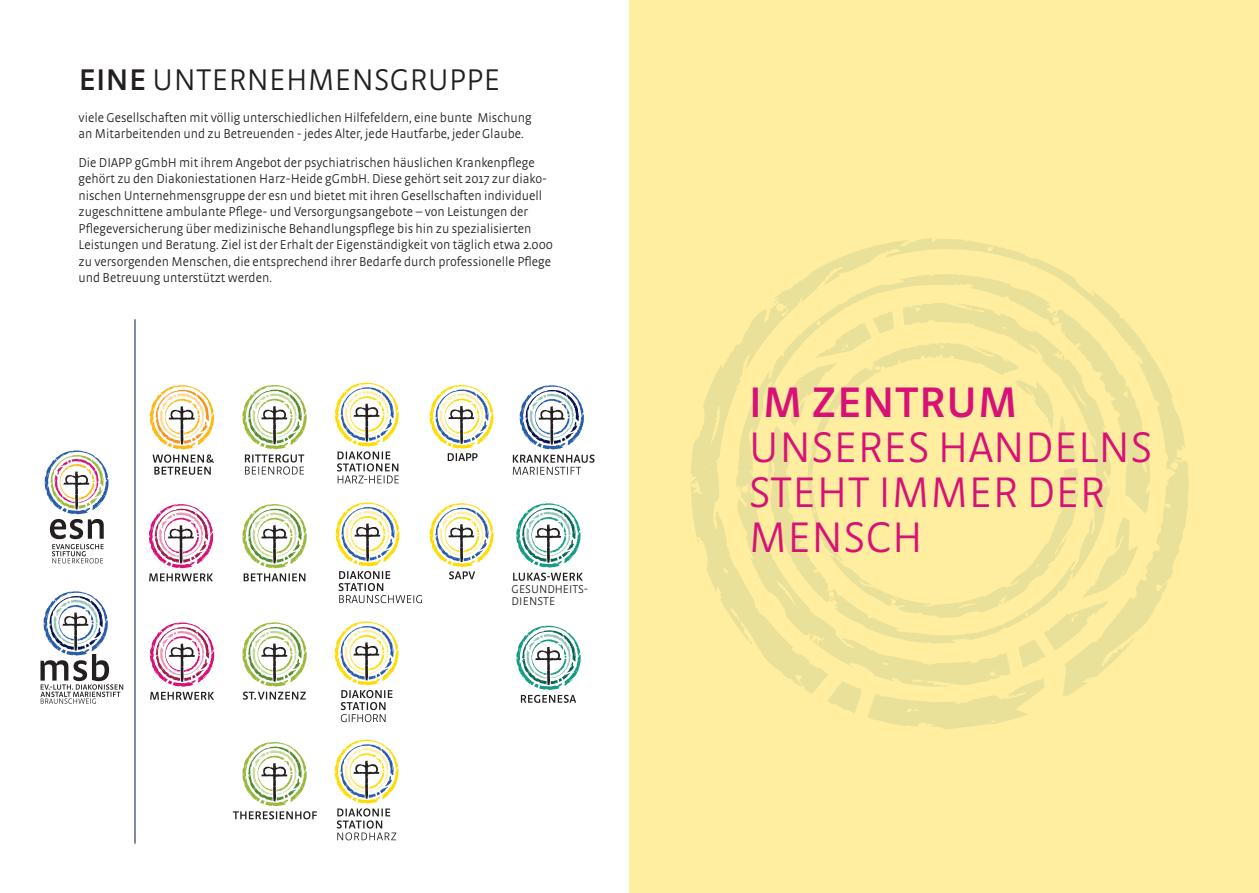
<style>
.page{position:relative;width:1259px;height:893px;background:#fff}
.page>*{position:absolute;margin:0;border:0;box-sizing:border-box;transform-origin:0 0}
.t1{font:300 45px/45px "Strada OT";letter-spacing:.01em;color:#d81177}
.t2{font:600 45px "Strada OT";letter-spacing:.01em;color:#d81177}
.t3{font:300 31.5px "Strada OT";letter-spacing:.01em;color:#231f20}
.t4{font:300 13.5px/16.5px "Strada OT";color:#231f20}
.t5{font:300 11.85px/11.9px "Strada OT";color:#231f20}
.s1{font-weight:600}
</style>
<div class="page">
<svg style="left:45px;top:450px;width:64px;height:113px"></svg>
<div style="left:629px;top:0;width:630px;height:893px;background:#ffeda0"></div>
<svg style="left:691px;top:238px;width:497px;height:491px"></svg>
<svg style="left:736px;top:274px;width:414px;height:412px"></svg>
<svg style="left:768px;top:303px;width:343px;height:341px"></svg>
<svg style="left:807px;top:343px;width:271px;height:275px"></svg>
<hr style="left:135px;top:319px;width:1px;height:525px;background:#06134f">
<svg style="left:40px;top:591px;width:83px;height:113px"></svg>
<svg style="left:150px;top:385px;width:64px;height:90px"></svg>
<svg style="left:149px;top:504px;width:64px;height:77px"></svg>
<svg style="left:150px;top:622px;width:64px;height:78px"></svg>
<svg style="left:242px;top:504px;width:65px;height:77px"></svg>
<svg style="left:242px;top:385px;width:65px;height:90px"></svg>
<svg style="left:242px;top:622px;width:65px;height:78px"></svg>
<svg style="left:233px;top:742px;width:84px;height:77px"></svg>
<svg style="left:430px;top:385px;width:63px;height:76px"></svg>
<svg style="left:430px;top:503px;width:63px;height:76px"></svg>
<svg style="left:335px;top:383px;width:64px;height:100px"></svg>
<svg style="left:336px;top:502px;width:86px;height:101px"></svg>
<svg style="left:335px;top:621px;width:63px;height:101px"></svg>
<svg style="left:335px;top:740px;width:63px;height:100px"></svg>
<svg style="left:520px;top:385px;width:64px;height:64px"></svg>
<svg style="left:513px;top:455px;width:81px;height:20px"></svg>
<svg style="left:513px;top:503px;width:70px;height:78px"></svg>
<svg style="left:516px;top:626px;width:65px;height:77px"></svg>
<h2 class="t3" style="left:79px;top:62px;width:423px"><span class="s1">EINE</span> UNTERNEHMENSGRUPPE</h2>
<p class="t4" style="left:79px;top:109px;width:455px">viele Gesellschaften mit völlig unterschiedlichen Hilfefeldern, eine bunte Mischung an Mitarbeitenden und zu Betreuenden - jedes Alter, jede Hautfarbe, jeder Glaube.</p>
<p class="t4" style="left:79px;top:154px;width:476px">Die DIAPP gGmbH mit ihrem Angebot der psychiatrischen häuslichen Krankenpflege gehört zu den Diakoniestationen Harz-Heide gGmbH. Diese gehört seit 2017 zur diako&shy;nischen Unternehmensgruppe der esn und bietet mit ihren Gesellschaften individuell zugeschnittene ambulante Pflege- und Versorgungsangebote – von Leistungen der Pflegeversicherung über medizinische Behandlungspflege bis hin zu spezialisierten Leistungen und Beratung. Ziel ist der Erhalt der Eigenständigkeit von täglich etwa 2.000 zu versorgenden Menschen, die entsprechend ihrer Bedarfe durch professionelle Pflege und Betreuung unterstützt werden.</p>
<p class="t5" style="left:511px;top:583px;width:78px">GESUNDHEITS-<br>DIENSTE</p>
<h1 class="t2" style="left:749px;top:375px;width:270px">IM ZENTRUM</h1>
<h1 class="t1" style="left:749px;top:425px;width:405px">UNSERES HANDELNS<br>STEHT IMMER DER<br>MENSCH</h1>
</div>
